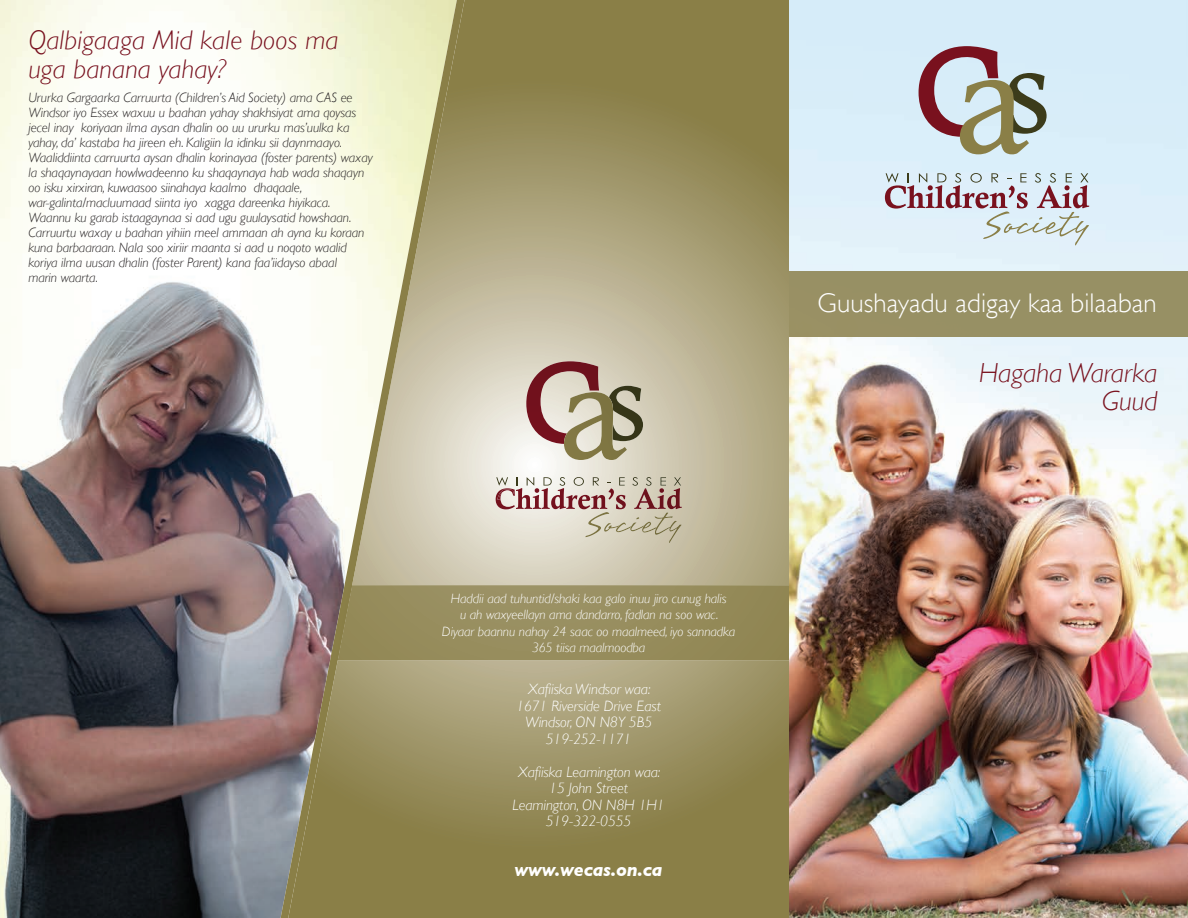
<style>
.page{position:relative;width:1188px;height:918px;background:#fff}
.page>*{position:absolute;margin:0;border:0;box-sizing:border-box;transform-origin:0 0}
.t1{font:italic 300 27.6px/27.5px "Gill Sans";color:#79111e;text-align:right}
.t2{font:italic 300 27px/28.5px "Gill Sans";letter-spacing:.01em;color:#78101e}
.t3{font:300 27px "Gill Sans";letter-spacing:.005em;color:#fff}
.t4{font:italic 700 18px "Gill Sans";letter-spacing:-.005em;color:#fff}
.t5{font:italic 300 15px/16.5px "Gill Sans";letter-spacing:-.005em;color:#fff;text-align:center}
.t6{font:italic 300 13.5px/15px "Gill Sans";letter-spacing:-.005em;color:#231f20}
.t7{font:italic 300 13.5px/16.5px "Gill Sans";letter-spacing:-.005em;color:#fff;text-align:center}
</style>
<div class="page">
<img style="left:0;top:0;width:1188px;height:918px">
<svg style="left:919px;top:46px;width:128px;height:108px;background:#b1acab"></svg>
<svg style="left:885px;top:173px;width:204px;height:72px;background:#ced0d7"></svg>
<svg style="left:1080px;top:590px;width:6px;height:2px"></svg>
<div style="left:789px;top:272px;width:399px;height:64px;background:#979064"></div>
<svg style="left:467px;top:0;width:322px;height:585px;background:#aca37c"></svg>
<svg style="left:526px;top:361px;width:117px;height:99px;background:#b5a291"></svg>
<svg style="left:496px;top:477px;width:186px;height:66px;background:#cebfb3"></svg>
<svg style="left:276px;top:0;width:191px;height:918px"></svg>
<svg style="left:336px;top:585px;width:453px;height:75px;background:#968c5c"></svg>
<h2 class="t2" style="left:28px;top:26px;width:312px">Qalbigaaga Mid kale boos ma uga banana yahay?</h2>
<p class="t6" style="left:28px;top:90px;width:346px">Ururka Gargaarka Carruurta (Children’s Aid Society) ama CAS ee Windsor iyo Essex waxuu u baahan yahay shakhsiyat ama qoysas jecel inay koriyaan ilma aysan dhalin oo uu ururku mas’uulka ka yahay, da’ kastaba ha jireen eh. Kaligiin la idinku sii daynmaayo.<br>Waaliddiinta carruurta aysan dhalin korinayaa (foster parents) waxay la shaqaynayaan howlwadeenno ku shaqaynaya hab wada shaqayn oo isku xirxiran, kuwaasoo siinahaya kaalmo dhaqaale, war-galinta/macluumaad siinta iyo xagga dareenka hiyikaca.<br>Waannu ku garab istaagaynaa si aad ugu guulaysatid howshaan.<br>Carruurtu waxay u baahan yihiin meel ammaan ah ayna ku koraan kuna barbaaraan. Nala soo xiriir maanta si aad u noqoto waalid koriya ilma uusan dhalin (foster Parent) kana faa’iidayso abaal<br>marin waarta.</p>
<p class="t7" style="left:442px;top:590px;width:295px">Haddii aad tuhuntid/shaki kaa galo inuu jiro cunug halis<br>u ah waxyeellayn ama dandarro, fadlan na soo wac.<br>Diyaar baannu nahay 24 saac oo maalmeed, iyo sannadka 365 tiisa maalmoodba</p>
<p class="t5" style="left:516px;top:681px;width:146px">Xafiiska Windsor waa:<br>1671 Riverside Drive East<br>Windsor, ON N8Y 5B5<br>519-252-1171</p>
<p class="t5" style="left:513px;top:763px;width:154px">Xafiiska Leamington waa:<br>15 John Street<br>Leamington, ON N8H 1H1<br>519-322-0555</p>
<h3 class="t4" style="left:514px;top:859px;width:150px">www.wecas.on.ca</h3>
<h2 class="t3" style="left:818px;top:282px;width:341px">Guushayadu adigay kaa bilaaban</h2>
<h1 class="t1" style="left:979px;top:360px;width:180px">Hagaha Wararka<br>Guud</h1>
</div>
